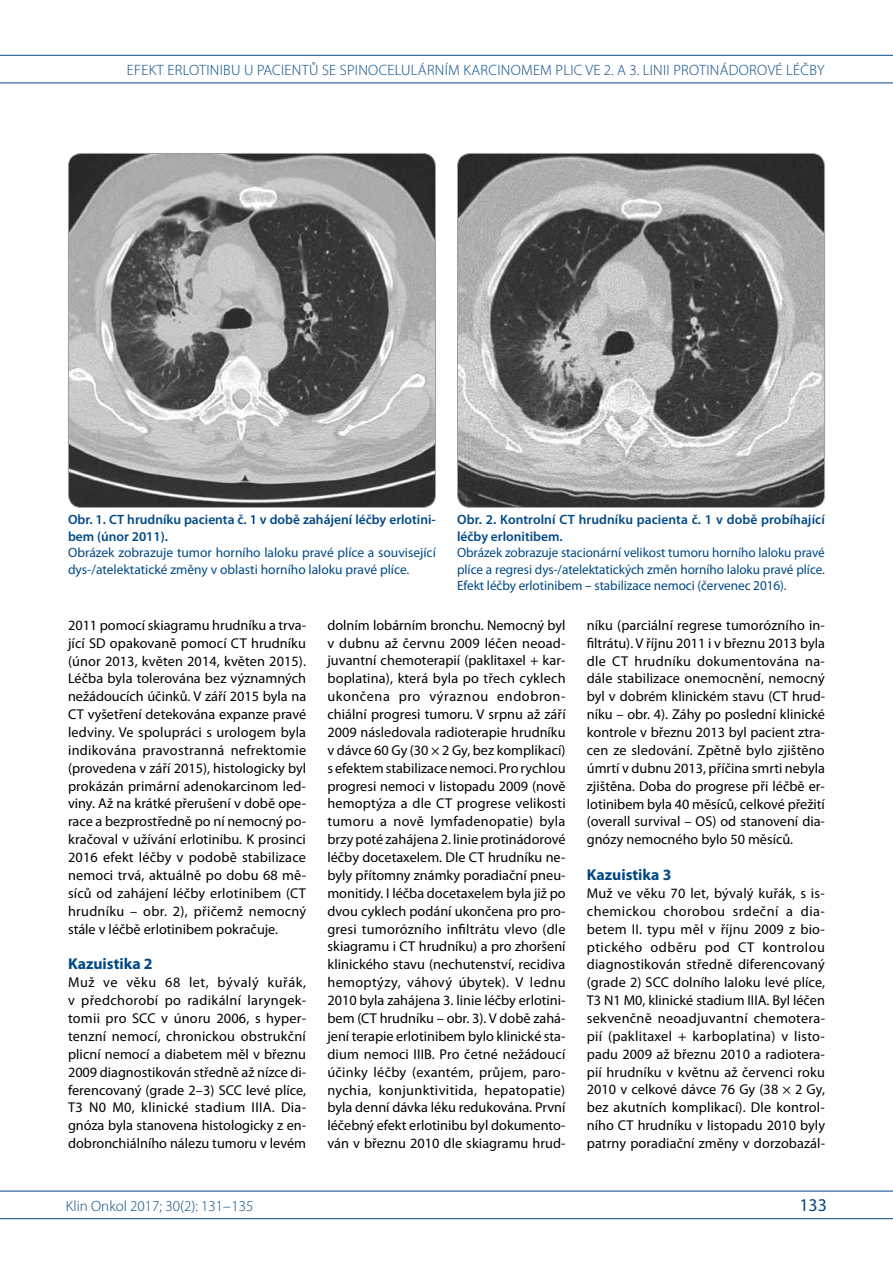
<style>
.page{position:relative;width:893px;height:1263px;background:#fff}
.page>*{position:absolute;margin:0;border:0;box-sizing:border-box;transform-origin:0 0}
.t1{font:18px "Myriad Pro";color:#004985}
.t2{font:700 15.75px "Myriad Pro";color:#004985}
.t3{font:300 15px "Myriad Pro";letter-spacing:.02em;color:#004985}
.t4{font:300 15px "Myriad Pro";color:#004985}
.t5{font:14.25px/17.9px "Myriad Pro";color:#000;text-align:justify}
.t6{font:13.5px/16.5px "Myriad Pro";color:#004985}
.t7{font:600 13.5px/16.5px "Myriad Pro";color:#004985}
</style>
<div class="page">
<hr style="left:0;top:55px;width:893px;height:1px;background:#004985">
<hr style="left:0;top:83px;width:893px;height:1px;background:#004985">
<hr style="left:0;top:1191px;width:893px;height:1px;background:#004985">
<hr style="left:0;top:1218px;width:893px;height:1px;background:#004985">
<img style="left:68px;top:153px;width:367px;height:354px">
<div style="left:68px;top:153px;width:368px;height:355px;border:1px solid #9c9e9f;border-radius:13px"></div>
<img style="left:457px;top:153px;width:368px;height:354px">
<div style="left:457px;top:153px;width:368px;height:355px;border:1px solid #9c9e9f;border-radius:13px"></div>
<p class="t3" style="left:127px;top:61px;width:699px">EFEKT ERLOTINIBU U PACIENTŮ SE SPINOCELULÁRNÍM KARCINOMEM PLIC VE 2. A 3. LINII PROTINÁDOROVÉ LÉČBY</p>
<p class="t7" style="left:68px;top:511px;width:369px">Obr. 1. CT hrudníku pacienta č. 1 v době zahájení léčby erlotini&shy;bem (únor 2011).</p>
<p class="t6" style="left:68px;top:544px;width:369px">Obrázek zobrazuje tumor horního laloku pravé plíce a související dys-/atelektatické změny v oblasti horního laloku pravé plíce.</p>
<p class="t7" style="left:457px;top:511px;width:369px">Obr. 2. Kontrolní CT hrudníku pacienta č. 1 v době probíhající léčby erlonitibem.</p>
<p class="t6" style="left:457px;top:544px;width:369px;text-align:justify">Obrázek zobrazuje stacionární velikost tumoru horního laloku pravé plíce a regresi dys-/atelektatických změn horního laloku pravé plíce.<br>Efekt léčby erlotinibem – stabilizace nemoci (červenec 2016).</p>
<p class="t5" style="left:68px;top:616px;width:240px">2011 pomocí skiagramu hrudníku a trva&shy;jící SD opakovaně pomocí CT hrudníku (únor 2013, květen 2014, květen 2015).<br>Léčba byla tolerována bez významných nežádoucích účinků. V září 2015 byla na CT vyšetření detekována expanze pravé ledviny. Ve spolupráci s urologem byla indikována pravostranná nefrektomie (provedena v září 2015), histologicky byl prokázán primární adenokarcinom led&shy;viny. Až na krátké přerušení v době ope&shy;race a bezprostředně po ní nemocný po&shy;kračoval v užívání erlotinibu. K prosinci 2016 efekt léčby v podobě stabilizace nemoci trvá, aktuálně po dobu 68 mě&shy;síců od zahájení léčby erlotinibem (CT hrudníku – obr. 2), přičemž nemocný stále v léčbě erlotinibem pokračuje.</p>
<p class="t2" style="left:68px;top:954px;width:86px">Kazuistika 2</p>
<p class="t5" style="left:68px;top:973px;width:240px">Muž ve věku 68 let, bývalý kuřák, v předchorobí po radikální laryngek&shy;tomii pro SCC v únoru 2006, s hyper&shy;tenzní nemocí, chronickou obstrukční plicní nemocí a diabetem měl v březnu 2009 diagnostikován středně až nízce di&shy;ferencovaný (grade 2–3) SCC levé plíce, T3 N0 M0, klinické stadium IIIA. Dia&shy;gnóza byla stanovena histologicky z en&shy;dobronchiálního nálezu tumoru v levém</p>
<p class="t5" style="left:327px;top:616px;width:240px">dolním lobárním bronchu. Nemocný byl v dubnu až červnu 2009 léčen neoad&shy;juvantní chemoterapií (paklitaxel + kar&shy;boplatina), která byla po třech cyklech ukončena pro výraznou endobron&shy;chiální progresi tumoru. V srpnu až září 2009 následovala radioterapie hrudníku v dávce 60 Gy (30 × 2 Gy, bez komplikací) s efektem stabilizace nemoci. Pro rychlou progresi nemoci v listopadu 2009 (nově hemoptýza a dle CT progrese velikosti tumoru a nově lymfadenopatie) byla brzy poté zahájena 2. linie protinádorové léčby docetaxelem. Dle CT hrudníku ne&shy;byly přítomny známky poradiační pneu&shy;monitidy. I léčba docetaxelem byla již po dvou cyklech podání ukončena pro pro&shy;gresi tumorózního infiltrátu vlevo (dle skiagramu i CT hrudníku) a pro zhoršení klinického stavu (nechutenství, recidiva hemoptýzy, váhový úbytek). V lednu 2010 byla zahájena 3. linie léčby erlotini&shy;bem (CT hrudníku – obr. 3). V době zahá&shy;jení terapie erlotinibem bylo klinické sta&shy;dium nemoci IIIB. Pro četné nežádoucí účinky léčby (exantém, průjem, paro&shy;nychia, konjunktivitida, hepatopatie) byla denní dávka léku redukována. První léčebný efekt erlotinibu byl dokumento&shy;ván v březnu 2010 dle skiagramu hrud-</p>
<p class="t5" style="left:587px;top:616px;width:240px">níku (parciální regrese tumorózního in&shy;filtrátu). V říjnu 2011 i v březnu 2013 byla dle CT hrudníku dokumentována na&shy;dále stabilizace onemocnění, nemocný byl v dobrém klinickém stavu (CT hrud&shy;níku – obr. 4). Záhy po poslední klinické kontrole v březnu 2013 byl pacient ztra&shy;cen ze sledování. Zpětně bylo zjištěno úmrtí v dubnu 2013, příčina smrti nebyla zjištěna. Doba do progrese při léčbě er&shy;lotinibem byla 40 měsíců, celkové přežití (overall survival – OS) od stanovení dia&shy;gnózy nemocného bylo 50 měsíců.</p>
<p class="t2" style="left:587px;top:864px;width:86px">Kazuistika 3</p>
<p class="t5" style="left:587px;top:884px;width:240px">Muž ve věku 70 let, bývalý kuřák, s is&shy;chemickou chorobou srdeční a dia&shy;betem II. typu měl v říjnu 2009 z bio&shy;ptického odběru pod CT kontrolou diagnostikován středně diferencovaný (grade 2) SCC dolního laloku levé plíce, T3 N1 M0, klinické stadium IIIA. Byl léčen sekvenčně neoadjuvantní chemotera&shy;pií (paklitaxel + karboplatina) v listo&shy;padu 2009 až březnu 2010 a radiotera&shy;pií hrudníku v květnu až červenci roku 2010 v celkové dávce 76 Gy (38 × 2 Gy, bez akutních komplikací). Dle kontrol&shy;ního CT hrudníku v listopadu 2010 byly patrny poradiační změny v dorzobazál-</p>
<p class="t4" style="left:66px;top:1197px;width:189px">KLIN ONKOL 2017; 30(2): 131–135</p>
<p class="t1" style="left:799px;top:1194px;width:29px">133</p>
</div>
